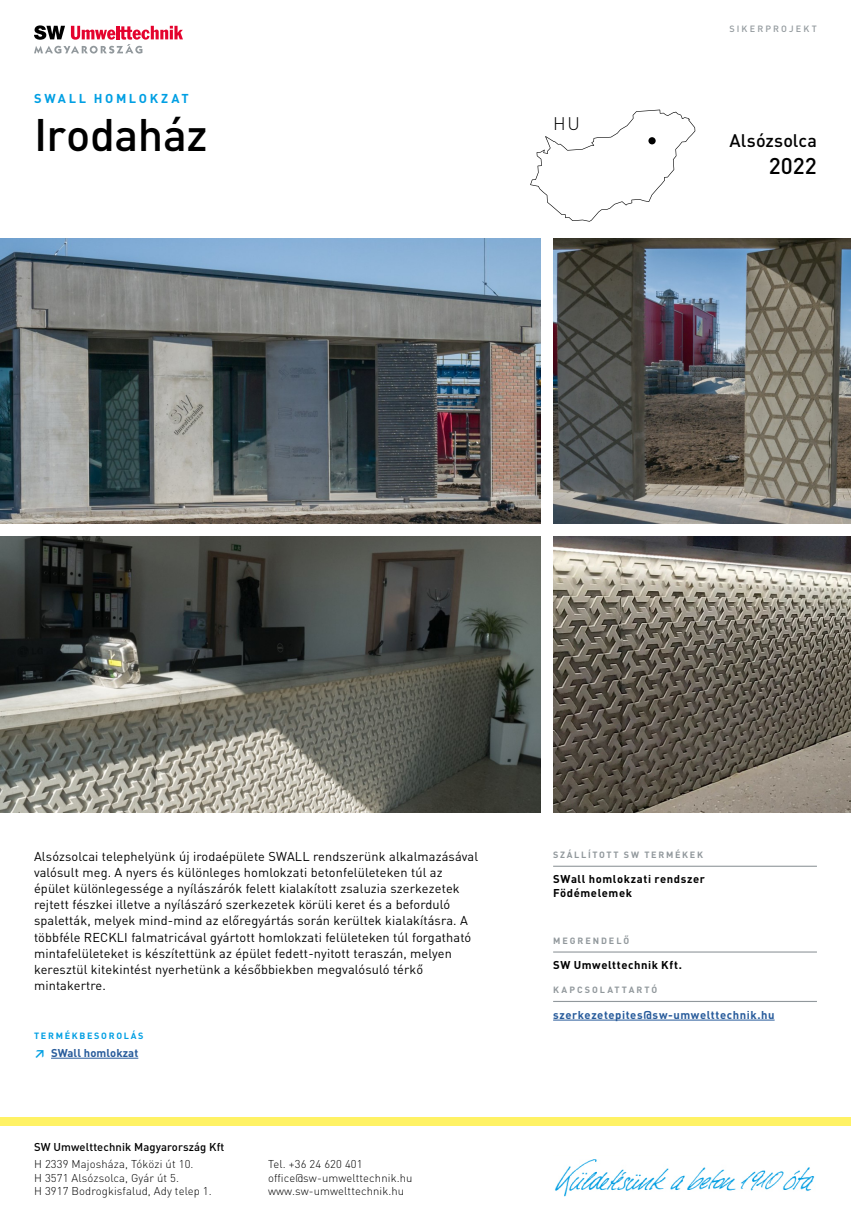
<style>
.page{position:relative;width:851px;height:1221px;background:#fff}
.page>*{position:absolute;margin:0;border:0;box-sizing:border-box;transform-origin:0 0}
.t1{font:500 45px "DIN Pro";letter-spacing:-.01em;color:#000}
.t2{font:500 22.5px "DIN Pro";color:#000}
.t3{font:500 18px "DIN Pro";letter-spacing:.005em;color:#000}
.t4{font:300 18px "DIN Pro";color:#000}
.t5{font:12.75px/16.2px "DIN Pro";letter-spacing:.01em;color:#000}
.t6{font:700 12.75px "DIN Pro";letter-spacing:.205em;color:#009fe3}
.t7{font:300 11.25px/13.5px "DIN Pro";letter-spacing:.01em;color:#000}
.t8{font:700 11.25px/13.5px "DIN Pro";letter-spacing:.05em;color:#000}
.t9{font:700 11.25px "DIN Pro";letter-spacing:.045em;color:#275b9b}
.t10{font:500 11.25px "DIN Pro";letter-spacing:.01em;color:#000}
.t11{font:700 11.25px "DIN Pro";letter-spacing:.01em;color:#275b9b}
.t12{font:700 9px "DIN Pro";letter-spacing:.19em;color:#91989c}
.t13{font:700 9px "DIN Pro";letter-spacing:.19em;color:#009fe3}
.t14{font:700 9px "DIN Pro";letter-spacing:.23em;color:#91989c}
.t15{font:500 9px "DIN Pro";letter-spacing:.24em;color:#91989c}
.t16{font:700 9px "DIN Pro";letter-spacing:.21em;color:#91989c}
.s1{color:#009fe3}
</style>
<div class="page">
<img style="left:0;top:238px;width:540px;height:285px">
<img style="left:553px;top:238px;width:297px;height:285px">
<img style="left:0;top:536px;width:540px;height:276px">
<img style="left:553px;top:536px;width:297px;height:276px">
<div style="left:0;top:1117px;width:850px;height:8px;background:#fff265"></div>
<svg style="left:530px;top:110px;width:165px;height:112px"></svg>
<svg style="left:34px;top:25px;width:149px;height:29px"></svg>
<hr style="left:51px;top:1057px;width:87px;height:1px;background:#275b9b">
<hr style="left:553px;top:865px;width:263px;height:1px;background:#91989c">
<hr style="left:553px;top:951px;width:263px;height:1px;background:#91989c">
<hr style="left:553px;top:1000px;width:263px;height:1px;background:#91989c">
<hr style="left:553px;top:1019px;width:221px;height:1px;background:#275b9b">
<img style="left:555px;top:1159px;width:260px;height:37px">
<div style="left:648px;top:137px;width:7px;height:7px;background:#000;border-radius:50%"></div>
<p class="t6" style="left:34px;top:90px;width:156px">SWALL HOMLOKZAT</p>
<h1 class="t1" style="left:34px;top:104px;width:175px">Irodaház</h1>
<h3 class="t4" style="left:553px;top:111px;width:28px">HU</h3>
<p class="t15" style="left:729px;top:23px;width:89px">SIKERPROJEKT</p>
<h3 class="t3" style="left:729px;top:128px;width:89px">Alsózsolca</h3>
<h2 class="t2" style="left:768px;top:150px;width:50px">2022</h2>
<p class="t5" style="left:34px;top:847px;width:445px">Alsózsolcai telephelyünk új irodaépülete SWALL rendszerünk alkalmazásával valósult meg. A nyers és különleges homlokzati betonfelületeken túl az épület különlegessége a nyílászárók felett kialakított zsaluzia szerkezetek rejtett fészkei illetve a nyílászáró szerkezetek körüli keret és a beforduló spaletták, melyek mind-mind az előregyártás során kerültek kialakításra. A többféle RECKLI falmatricával gyártott homlokzati felületeken túl forgatható mintafelületeket is készítettünk az épület fedett-nyitott teraszán, melyen keresztül kitekintést nyerhetünk a későbbiekben megvalósuló térkő mintakertre.</p>
<p class="t13" style="left:34px;top:1029px;width:111px">TERMÉKBESOROLÁS</p>
<p class="t11" style="left:34px;top:1044px;width:106px"><span class="s1">↗</span> SWall homlokzat</p>
<p class="t10" style="left:34px;top:1138px;width:192px">SW Umwelttechnik Magyarország Kft</p>
<p class="t7" style="left:34px;top:1157px;width:179px">H 2339 Majosháza, Tóközi út 10.<br>H 3571 Alsózsolca, Gyár út 5.<br>H 3917 Bodrogkisfalud, Ady telep 1.</p>
<p class="t7" style="left:268px;top:1157px;width:146px">Tel. +36 24 620 401 office@sw-umwelttechnik.hu www.sw-umwelttechnik.hu</p>
<p class="t12" style="left:553px;top:848px;width:151px">SZÁLLÍTOTT SW TERMÉKEK</p>
<p class="t8" style="left:553px;top:872px;width:153px">SWall homlokzati rendszer<br>Födémelemek</p>
<p class="t16" style="left:553px;top:934px;width:78px">MEGRENDELŐ</p>
<p class="t8" style="left:553px;top:957px;width:130px">SW Umwelttechnik Kft.</p>
<p class="t14" style="left:553px;top:983px;width:106px">KAPCSOLATTARTÓ</p>
<p class="t9" style="left:553px;top:1006px;width:223px">szerkezetepites@sw-umwelttechnik.hu</p>
</div>
